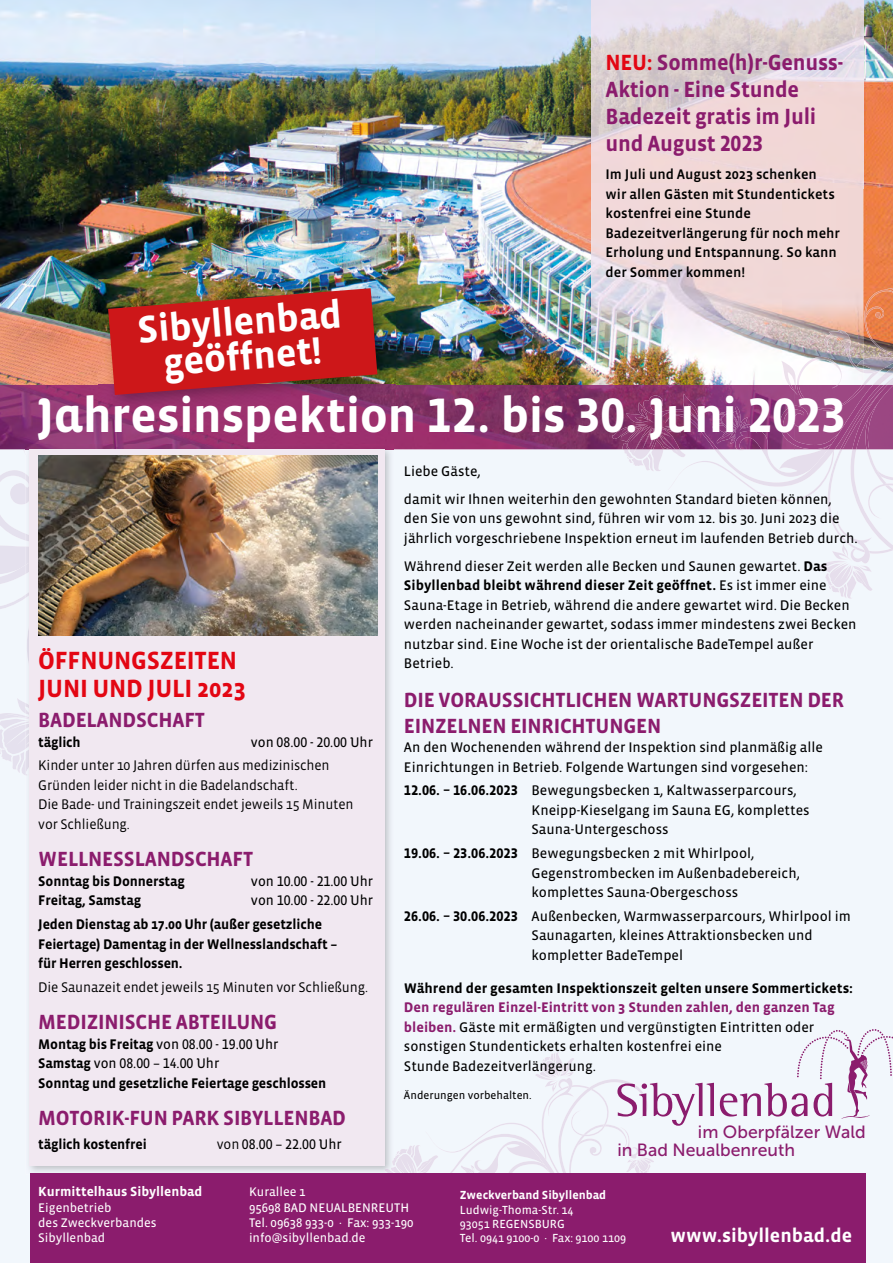
<style>
.page{position:relative;width:893px;height:1263px;background:#fff}
.page>*{position:absolute;margin:0;border:0;box-sizing:border-box;transform-origin:0 0}
.t1{font:700 49.5px "Vista Sans Alt";letter-spacing:-.01em;color:#fff}
.t2{font:700 39px/34.7px "Vista Sans";color:#fff;text-align:center}
.t3{font:700 25.5px/28.5px "Vista Sans";letter-spacing:-.01em;color:#e30613}
.t4{font:700 22.5px/27px "Vista Sans OTCE";letter-spacing:-.01em;color:#8b1c6d}
.t5{font:700 21px/25.5px "Vista Sans";letter-spacing:-.01em;color:#8b1c6d}
.t6{font:700 19.5px "Vista Sans";color:#fff}
.t7{font:17.7px/18.3px "Museo Sans 500";color:#8b1c6d}
.t8{font:14.25px/19.5px "Vista Sans OTCE";color:#000}
.t9{font:700 14.25px/19.5px "Vista Sans";letter-spacing:-.01em;color:#000}
.t10{font:14.25px/19.5px "Vista Sans OTCE";letter-spacing:-.01em;color:#000}
.t11{font:500 14.25px/19.5px "Vista Sans OTCE";color:#000}
.t12{font:14.25px "Vista Sans Alt Reg";color:#000}
.t13{font:700 14.25px "Vista Sans OTCE";color:#000}
.t14{font:700 13.5px "Vista Sans";color:#fff}
.t15{font:12.75px/15.3px "Vista Sans Reg";color:#fff}
.t16{font:12px/14.4px "Vista Sans Reg";color:#fff}
.t17{font:700 12px "Vista Sans";color:#fff}
.t18{font:11.25px "Vista Sans OTCE";color:#000}
.s1{color:#e30613}
.s2{font-weight:700}
.s3{font-weight:700;color:#8b1c6d}
.s4{font-family:"Vista Sans OTCE"}
.s5{font-family:"Vista Sans OTCE";font-weight:400}
.s6{font-family:"Vista Sans Alt Reg";font-weight:400}
.s7{font-family:"Vista Sans";font-weight:700}
</style>
<div class="page">
<div style="left:0;top:449px;width:893px;height:814px;background:#f2f7fc"></div>
<svg style="left:0;top:594px;width:17px;height:16px"></svg>
<svg style="left:0;top:470px;width:17px;height:115px"></svg>
<img style="left:0;top:0;width:893px;height:385px">
<img style="left:882px;top:373px;width:11px;height:12px">
<svg style="left:884px;top:377px;width:9px;height:8px"></svg>
<img style="left:863px;top:373px;width:19px;height:12px">
<img style="left:863px;top:290px;width:30px;height:66px">
<svg style="left:887px;top:288px;width:6px;height:2px"></svg>
<img style="left:863px;top:357px;width:30px;height:16px">
<img style="left:0;top:385px;width:665px;height:64px">
<img style="left:626px;top:413px;width:15px;height:10px">
<img style="left:638px;top:402px;width:3px;height:20px">
<img style="left:656px;top:428px;width:9px;height:6px">
<img style="left:646px;top:425px;width:10px;height:9px">
<img style="left:612px;top:424px;width:34px;height:15px">
<img style="left:661px;top:426px;width:4px;height:7px">
<img style="left:641px;top:395px;width:24px;height:30px">
<svg style="left:622px;top:434px;width:271px;height:165px"></svg>
<img style="left:665px;top:385px;width:187px;height:64px">
<img style="left:852px;top:385px;width:41px;height:64px">
<img style="left:797px;top:385px;width:68px;height:25px">
<svg style="left:789px;top:385px;width:9px;height:11px"></svg>
<img style="left:99px;top:279px;width:297px;height:134px">
<svg style="left:108px;top:288px;width:269px;height:107px;background:#b92323"></svg>
<img style="left:25px;top:760px;width:369px;height:414px">
<img style="left:17px;top:457px;width:13px;height:241px">
<svg style="left:0;top:698px;width:30px;height:77px"></svg>
<img style="left:25px;top:740px;width:5px;height:35px">
<img style="left:28px;top:642px;width:2px;height:87px">
<svg style="left:23px;top:449px;width:4px;height:8px"></svg>
<img style="left:26px;top:445px;width:368px;height:4px">
<div style="left:30px;top:449px;width:355px;height:716px;background:#f1e8f1"></div>
<div style="left:30px;top:1174px;width:835px;height:89px;background:#8b1c6d"></div>
<img style="left:38px;top:455px;width:339px;height:181px">
<svg style="left:385px;top:1052px;width:329px;height:122px"></svg>
<svg style="left:720px;top:1029px;width:173px;height:90px"></svg>
<img style="left:591px;top:0;width:272px;height:385px">
<img style="left:797px;top:357px;width:66px;height:28px">
<img style="left:781px;top:361px;width:15px;height:24px">
<img style="left:823px;top:330px;width:40px;height:43px">
<h3 class="t4" style="left:606px;top:49px;width:239px"><span class="s1">NEU:</span> Somme(h)r-Genuss-<br>Aktion - Eine Stunde<br>Badezeit gratis im Juli und August 2023</h3>
<p class="t11" style="left:606px;top:164px;width:236px">Im Juli und August 2023 schenken wir allen Gästen mit Stundentickets kostenfrei eine Stunde<br>Badezeitverlängerung für noch mehr<br>Erholung und Entspannung. So kann der Sommer kommen!</p>
<h2 class="t2" style="left:136px;top:314px;width:206px;rotate:-5deg">Sibyllenbad geöffnet!</h2>
<h1 class="t1" style="left:36px;top:391px;width:811px">Jahresinspektion 12. bis 30. Juni 2023</h1>
<p class="t8" style="left:404px;top:457px;width:429px;line-height:28px">Liebe Gäste,<br>damit wir Ihnen weiterhin den gewohnten Standard bieten können,</p>
<p class="t8" style="left:404px;top:508px;width:455px">den Sie von uns gewohnt sind, führen wir vom 12. bis 30. Juni 2023 die jährlich vorgeschriebene Inspektion erneut im laufenden Betrieb durch.</p>
<p class="t8" style="left:404px;top:556px;width:454px">Während dieser Zeit werden alle Becken und Saunen gewartet. <span class="s2">Das Sibyllenbad bleibt während dieser Zeit geöffnet.</span> Es ist immer eine Sauna-Etage in Betrieb, während die andere gewartet wird. Die Becken werden nacheinander gewartet, sodass immer mindestens zwei Becken nutzbar sind. Eine Woche ist der orientalische BadeTempel außer Betrieb.</p>
<h3 class="t5" style="left:404px;top:688px;width:442px">DIE VORAUSSICHTLICHEN WARTUNGSZEITEN DER<br>EINZELNEN EINRICHTUNGEN</h3>
<p class="t8" style="left:404px;top:737px;width:420px">An den Wochenenden während der Inspektion sind planmäßig alle<br>Einrichtungen in Betrieb. Folgende Wartungen sind vorgesehen:</p>
<p class="t8" style="left:531px;top:781px;width:280px;text-indent:-128px"><span class="s2">12.06. – 16.06.2023</span> Bewegungsbecken 1, Kaltwasserparcours,<br>Kneipp-Kieselgang im Sauna EG, komplettes<br>Sauna-Untergeschoss</p>
<p class="t8" style="left:532px;top:843px;width:270px;text-indent:-128px"><span class="s2">19.06. – 23.06.2023</span> Bewegungsbecken 2 mit Whirlpool,<br>Gegenstrombecken im Außenbadebereich, komplettes Sauna-Obergeschoss</p>
<p class="t8" style="left:532px;top:906px;width:321px;text-indent:-128px"><span class="s2">26.06. – 30.06.2023</span> Außenbecken, Warmwasserparcours, Whirlpool im<br>Saunagarten, kleines Attraktionsbecken und kompletter BadeTempel</p>
<p class="t13" style="left:404px;top:980px;width:451px">Während der gesamten Inspektionszeit gelten unsere Sommertickets:</p>
<p class="t8" style="left:404px;top:998px;width:432px"><span class="s3">Den regulären Einzel-Eintritt von 3 Stunden zahlen, den ganzen Tag bleiben.</span> Gäste mit ermäßigten und vergünstigten Eintritten oder sonstigen Stundentickets erhalten kostenfrei eine<br>Stunde Badezeitverlängerung.</p>
<p class="t18" style="left:404px;top:1089px;width:129px">Änderungen vorbehalten.</p>
<p class="t7" style="left:617px;top:1122px;width:250px;text-indent:81px">im Oberpfälzer Wald in Bad Neualbenreuth</p>
<h3 class="t3" style="left:38px;top:646px;width:209px">ÖFFNUNGSZEITEN<br>JUNI UND JULI 2023</h3>
<h3 class="t5" style="left:38px;top:708px;width:168px">BADELANDSCHAFT</h3>
<p class="t9" style="left:38px;top:732px;width:44px">täglich</p>
<p class="t12" style="left:251px;top:734px;width:124px">von 08.00 - 20.00 Uhr</p>
<p class="t10" style="left:38px;top:756px;width:317px">Kinder unter 10 Jahren dürfen aus medizinischen Gründen leider nicht in die Badelandschaft.<br>Die Bade- und Trainingszeit endet jeweils 15 Minuten vor Schließung.</p>
<h3 class="t5" style="left:38px;top:847px;width:217px">WELLNESSLANDSCHAFT</h3>
<p class="t9" style="left:38px;top:871px;width:148px">Sonntag bis Donnerstag</p>
<p class="t12" style="left:251px;top:874px;width:124px"><span class="s4">v</span>on 10.00 - 21.00 Uhr</p>
<p class="t9" style="left:38px;top:891px;width:104px">Freitag, Samstag</p>
<p class="t12" style="left:251px;top:893px;width:124px"><span class="s4">v</span>on 10.00 - 22.00 Uhr</p>
<p class="t9" style="left:38px;top:915px;width:300px">Jeden Dienstag ab 17.00 Uhr (außer gesetzliche<br>Feiertage) Damentag in der Wellnesslandschaft – für Herren geschlossen.</p>
<p class="t10" style="left:38px;top:977px;width:331px">Die Saunazeit endet jeweils 15 Minuten vor Schließung.</p>
<h3 class="t5" style="left:38px;top:1010px;width:241px">MEDIZINISCHE ABTEILUNG</h3>
<p class="t9" style="left:38px;top:1034px;width:242px">Montag bis Freitag <span class="s5">v</span><span class="s6">on 08.00 - 19.00 Uhr</span></p>
<p class="t12" style="left:38px;top:1056px;width:183px"><span class="s7">Samstag</span> von 08.00 – 14.00 Uhr</p>
<p class="t9" style="left:38px;top:1073px;width:290px">Sonntag und gesetzliche Feiertage geschlossen</p>
<h3 class="t5" style="left:38px;top:1106px;width:309px">MOTORIK-FUN PARK SIBYLLENBAD</h3>
<p class="t9" style="left:38px;top:1135px;width:110px">täglich kostenfrei</p>
<p class="t12" style="left:217px;top:1137px;width:126px"><span class="s4">von</span> 08.00 – 22.00 Uhr</p>
<p class="t14" style="left:38px;top:1185px;width:166px">Kurmittelhaus Sibyllenbad</p>
<p class="t15" style="left:38px;top:1200px;width:120px">Eigenbetrieb<br>des Zweckverbandes<br>Sibyllenbad</p>
<p class="t15" style="left:249px;top:1185px;width:166px">Kurallee 1<br>95698 BAD NEUALBENREUTH<br>Tel. 09638 933-0 · Fax: 933-190 info@sibyllenbad.de</p>
<p class="t17" style="left:460px;top:1189px;width:148px">Zweckverband Sibyllenbad</p>
<p class="t16" style="left:460px;top:1202px;width:168px">Ludwig-Thoma-Str. 14<br>93051 REGENSBURG<br>Tel. 0941 9100-0 · Fax: 9100 1109</p>
<h3 class="t6" style="left:670px;top:1226px;width:183px">www.sibyllenbad.de</h3>
</div>
